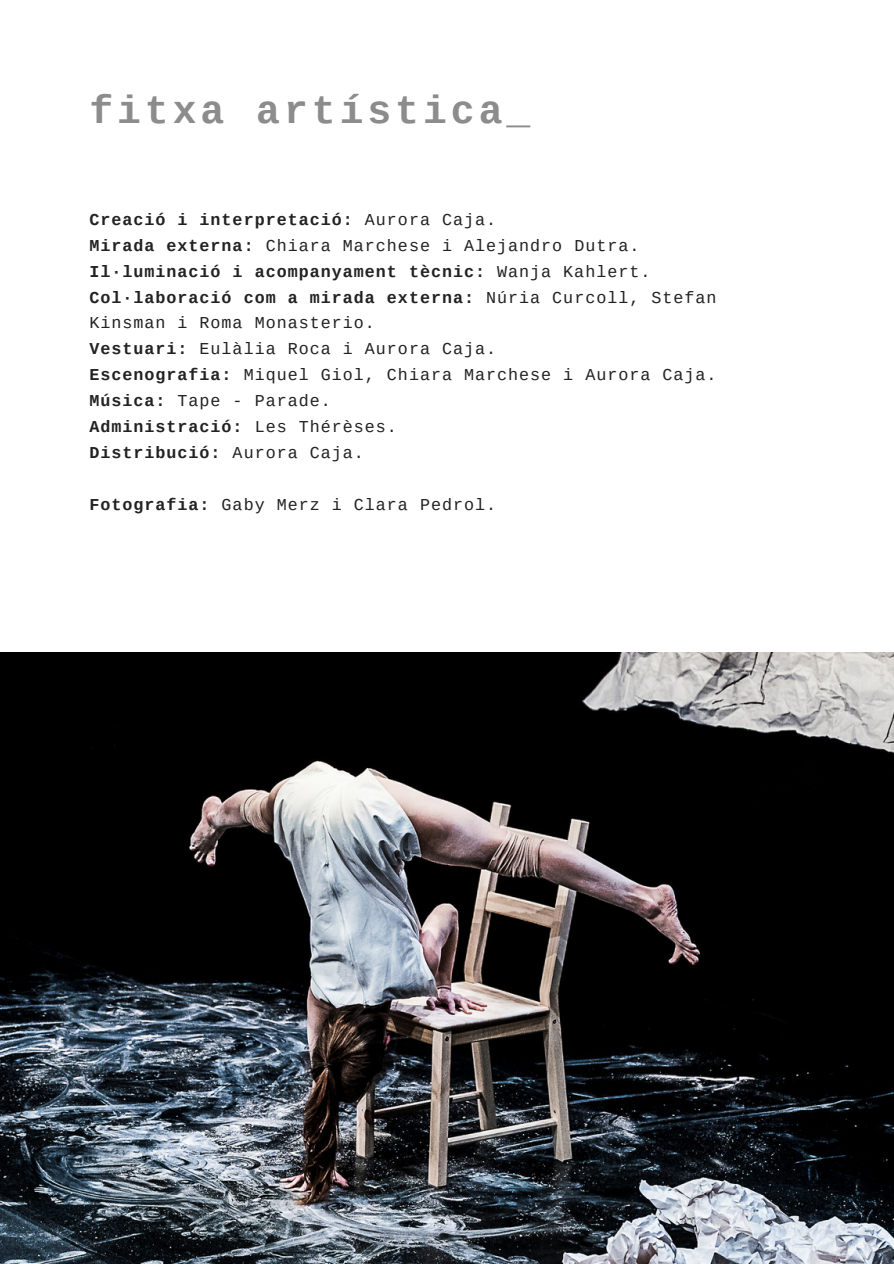
<style>
.page{position:relative;width:894px;height:1264px;background:#fff}
.page>*{position:absolute;margin:0;border:0;box-sizing:border-box;transform-origin:0 0}
.t1{font:700 39.75px "Cousine";letter-spacing:.1em;color:#8c8c8c}
.t2{font:16.65px/25.8px "Cousine";letter-spacing:.06em;color:#222}
.t3{font:700 16.65px "Cousine";letter-spacing:.06em;color:#222}
.s1{font-weight:400}
.s2{font-weight:700}
</style>
<div class="page">
<img style="left:0;top:652px;width:893px;height:611px">
<p class="t1" style="left:89px;top:89px;width:442px">fitxa artística_</p>
<p class="t3" style="left:89px;top:211px;width:408px">Creació i interpretació: <span class="s1">Aurora Caja.</span></p>
<p class="t2" style="left:89px;top:233px;width:551px"><span class="s2">Mirada externa:</span> Chiara Marchese i Alejandro Dutra.</p>
<p class="t3" style="left:89px;top:263px;width:562px">Il·luminació i acompanyament tècnic: <span class="s1">Wanja Kahlert.</span></p>
<p class="t2" style="left:89px;top:285px;width:628px"><span class="s2">Col·laboració com a mirada externa:</span> Núria Curcoll, Stefan<br>Kinsman i Roma Monasterio.</p>
<p class="t2" style="left:89px;top:337px;width:408px"><span class="s2">Vestuari:</span> Eulàlia Roca i Aurora Caja.</p>
<p class="t2" style="left:89px;top:363px;width:628px"><span class="s2">Escenografia:</span> Miquel Giol, Chiara Marchese i Aurora Caja.</p>
<p class="t2" style="left:89px;top:389px;width:243px"><span class="s2">Música:</span> Tape - Parade.</p>
<p class="t3" style="left:89px;top:418px;width:309px">Administració: <span class="s1">Les Thérèses.</span></p>
<p class="t3" style="left:89px;top:444px;width:276px">Distribució: <span class="s1">Aurora Caja.</span></p>
<p class="t2" style="left:89px;top:492px;width:408px"><span class="s2">Fotografia:</span> Gaby Merz i Clara Pedrol.</p>
</div>
